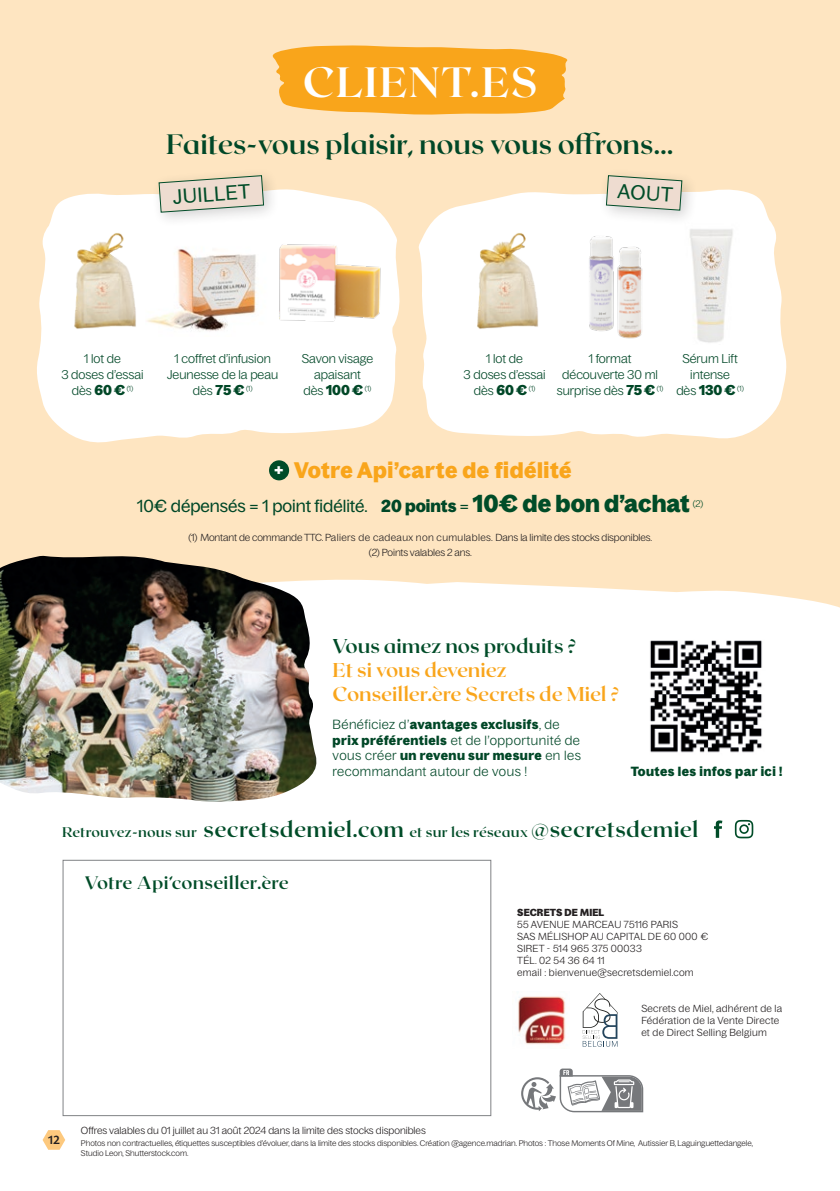
<style>
.page{position:relative;width:840px;height:1191px;background:#fff}
.page>*{position:absolute;margin:0;border:0;box-sizing:border-box;transform-origin:0 0}
.t1{font:700 42.2px "Roxborough CF";letter-spacing:.035em;color:#fff}
.t2{font:700 28px "Roxborough CF";color:#004727}
.t3{font:700 22px "Bagoss Standard";letter-spacing:.025em;color:#f9a51b}
.t4{font:700 20px/24px "Roxborough CF";color:#f9a51b}
.t5{font:20px "Bagoss Standard";color:#004c28}
.t6{font:700 18px "Roxborough CF";letter-spacing:.02em;color:#004c28}
.t7{font:17px "Bagoss Standard";color:#004727}
.t8{font:700 16.4px "Bagoss Standard";color:#fff}
.t9{font:700 14px "Roxborough CF";letter-spacing:.02em;color:#004c28}
.t10{font:700 14px "Bagoss Standard";color:#004727}
.t11{font:300 13px/15.6px "Bagoss Standard";letter-spacing:.035em;color:#004727}
.t12{font:700 13px "Bagoss Standard";letter-spacing:.035em;color:#004727}
.t13{font:500 13px "Today SHOP";color:#231f20}
.t14{font:300 12.4px/16px "Bagoss Standard";color:#004727;text-align:center}
.Conditionnement{font:300 10px/12px "Bagoss Standard";letter-spacing:.02em;color:#231f20}
.Conditionnement-2{font:300 10px "Bagoss Standard";letter-spacing:-.01em;color:#231f20}
.Conditionnement-3{font:300 10px "Bagoss Standard";color:#231f20}
.Conditionnement-4{font:700 10px "Bagoss Standard";letter-spacing:.015em;color:#231f20}
.t15{font:300 9.4px "Bagoss Standard";color:#004c28}
.t16{font:300 8px/9.6px "Bagoss Standard";color:#231f20}
.s1{font-weight:700;font-size:14px}
.s2{font-weight:300;font-size:12.4px}
.s3{font-weight:700}
.s4{font-weight:700;font-size:24px;color:#004c28}
.s5{color:#004c28}
.s6{font-size:22px}
</style>
<div class="page">
<div style="left:0;top:0;width:839px;height:678px;background:#fee5c1"></div>
<svg style="left:37px;top:189px;width:363px;height:254px;fill:#fff"></svg>
<svg style="left:418px;top:189px;width:369px;height:250px;background:#fefbf7"></svg>
<div style="left:269px;top:460px;width:20px;height:20px;background:#004c28;border-radius:50%"></div>
<svg style="left:272px;top:45px;width:296px;height:70px;background:#f9ac2f"></svg>
<svg style="left:320px;top:579px;width:519px;height:251px"></svg>
<img style="left:646px;top:637px;width:119px;height:118px">
<img style="left:0;top:555px;width:320px;height:247px">
<div style="left:62px;top:859px;width:429px;height:257px;background:#fff;border:1px solid #808285"></div>
<img style="left:518px;top:996px;width:48px;height:49px">
<svg style="left:582px;top:993px;width:35px;height:53px"></svg>
<svg style="left:521px;top:1068px;width:123px;height:45px"></svg>
<svg style="left:734px;top:820px;width:18px;height:18px"></svg>
<svg style="left:713px;top:820px;width:9px;height:18px"></svg>
<img style="left:145px;top:234px;width:123px;height:102px">
<img style="left:600px;top:240px;width:57px;height:102px">
<img style="left:573px;top:229px;width:53px;height:107px">
<img style="left:266px;top:238px;width:120px;height:90px">
<img style="left:679px;top:217px;width:63px;height:127px">
<img style="left:59px;top:229px;width:83px;height:106px">
<img style="left:461px;top:229px;width:83px;height:106px">
<div style="left:150px;top:167px;width:129px;height:61px;background:#231f20;opacity:.2"></div>
<svg style="left:158px;top:175px;width:106px;height:38px"></svg>
<div style="left:597px;top:167px;width:100px;height:59px;background:#231f20;opacity:.2"></div>
<svg style="left:605px;top:175px;width:77px;height:36px"></svg>
<svg style="left:43px;top:1130px;width:22px;height:19px"></svg>
<p class="t1" style="left:302px;top:49px;width:236px">CLIENT.ES</p>
<p class="t2" style="left:166px;top:123px;width:508px">Faites-vous plaisir, nous vous offrons…</p>
<p class="t5" style="left:172px;top:183px;width:79px;rotate:-4deg">JUILLET</p>
<p class="t5" style="left:618px;top:177px;width:57px;rotate:4deg">AOUT</p>
<p class="t14" style="left:167px;top:350px;width:112px">1 coffret d’infusion<br>Jeunesse de la peau dès <span class="s1">75 €</span> <sup>(1)</sup></p>
<p class="t14" style="left:556px;top:350px;width:108px">1 format découverte 30 ml surprise dès <span class="s1">75 €</span> <sup>(1)</sup></p>
<p class="t14" style="left:302px;top:350px;width:73px">Savon visage apaisant</p>
<p class="t10" style="left:303px;top:380px;width:69px"><span class="s2">dès</span> 100 € <sup>(1)</sup></p>
<p class="t14" style="left:61px;top:350px;width:84px">1 lot de<br>3 doses d’essai dès <span class="s1">60 €</span> <sup>(1)</sup></p>
<p class="t14" style="left:463px;top:350px;width:84px">1 lot de<br>3 doses d’essai dès <span class="s1">60 €</span> <sup>(1)</sup></p>
<p class="t14" style="left:682px;top:350px;width:57px">Sérum Lift intense</p>
<p class="t10" style="left:676px;top:380px;width:69px"><span class="s2">dès</span> 130 € <sup>(1)</sup></p>
<p class="t8" style="left:274px;top:458px;width:11px">+</p>
<p class="t3" style="left:294px;top:454px;width:279px">Votre Api’carte de fidélité</p>
<p class="t7" style="left:137px;top:494px;width:554px">10€ dépensés = 1 point fidélité. <span class="s3">20 points</span> = <span class="s4">10€ de bon d’achat</span></p>
<p class="t15" style="left:692px;top:497px;width:12px">(2)</p>
<p class="Conditionnement-2" style="left:188px;top:530px;width:465px">(1) Montant de commande TTC. Paliers de cadeaux non cumulables. Dans la limite des stocks disponibles.</p>
<p class="Conditionnement-2" style="left:369px;top:545px;width:104px">(2) Points valables 2 ans.</p>
<p class="t4" style="left:332px;top:632px;width:288px"><span class="s5">Vous aimez nos produits ?<br></span>Et si vous deveniez<br>Conseiller.ère Secrets de Miel ?</p>
<p class="t11" style="left:332px;top:716px;width:250px">Bénéficiez d’<span class="s3">avantages exclusifs</span>, de <span class="s3">prix préférentiels</span> et de l’opportunité de vous créer <span class="s3">un revenu sur mesure</span> en les recommandant autour de vous !</p>
<p class="t12" style="left:630px;top:762px;width:153px">Toutes les infos par ici !</p>
<p class="t9" style="left:62px;top:821px;width:637px">Retrouvez-nous sur <span class="s6">secretsdemiel.com</span> et sur les réseaux <span class="s6">@secretsdemiel</span></p>
<p class="t6" style="left:85px;top:868px;width:205px">Votre Api’conseiller.ère</p>
<p class="Conditionnement-4" style="left:517px;top:905px;width:88px">SECRETS DE MIEL</p>
<p class="Conditionnement" style="left:517px;top:918px;width:162px">55 AVENUE MARCEAU 75116 PARIS</p>
<p class="Conditionnement" style="left:517px;top:930px;width:192px">SAS MÉLISHOP AU CAPITAL DE 60 000 €</p>
<p class="Conditionnement" style="left:517px;top:942px;width:126px">SIRET - 514 965 375 00033</p>
<p class="Conditionnement" style="left:517px;top:954px;width:89px">TÉL. 02 54 36 64 11</p>
<p class="Conditionnement" style="left:517px;top:966px;width:178px">email : bienvenue@secretsdemiel.com</p>
<p class="Conditionnement" style="left:641px;top:1001px;width:142px">Secrets de Miel, adhérent de la<br>Fédération de la Vente Directe et de Direct Selling Belgium</p>
<h3 class="t13" style="left:48px;top:1133px;width:13px">12</h3>
<p class="Conditionnement-3" style="left:81px;top:1123px;width:346px">Offres valables du 01 juillet au 31 août 2024 dans la limite des stocks disponibles</p>
<p class="t16" style="left:81px;top:1137px;width:673px">Photos non contractuelles, étiquettes susceptibles d’évoluer, dans la limite des stocks disponibles. Création @agence.madrian. Photos : Those Moments Of Mine, Autissier B, Laguinguettedangele,<br>Studio Leon, Shutterstock.com.</p>
</div>
